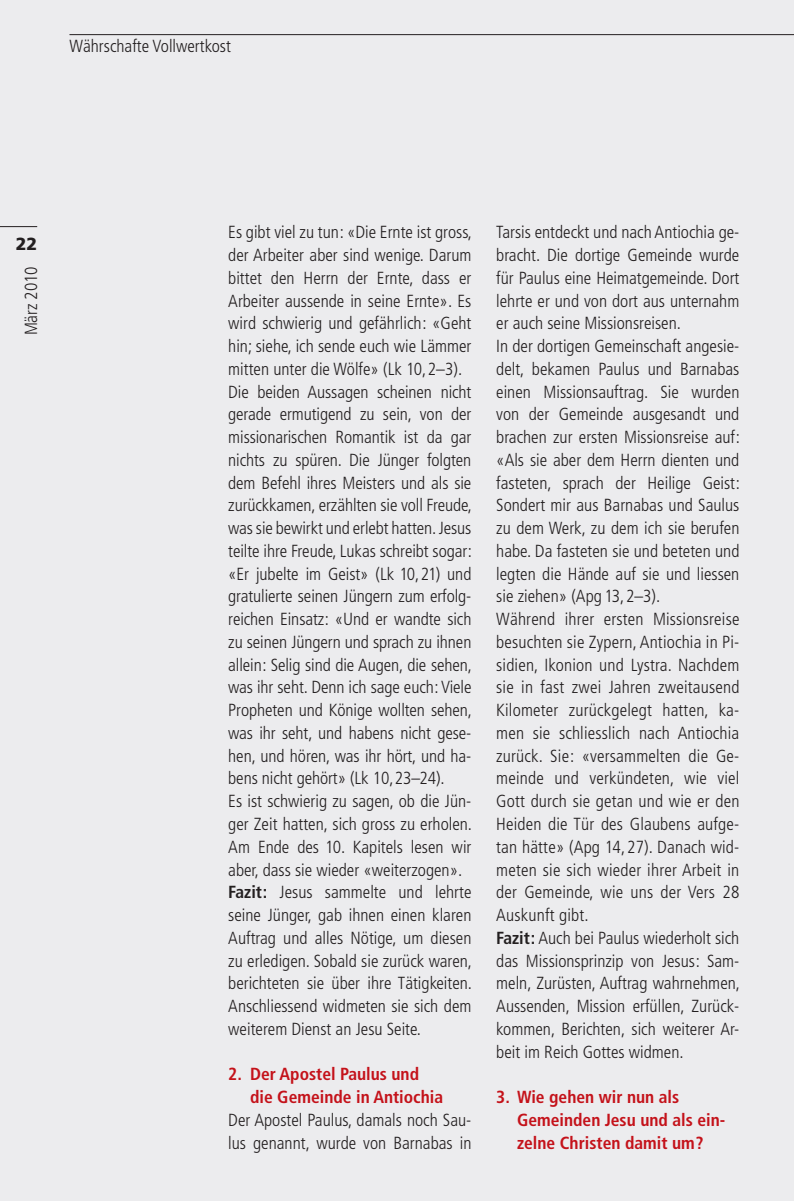
<style>
.page{position:relative;width:794px;height:1201px;background:#fff}
.page>*{position:absolute;margin:0;border:0;box-sizing:border-box;transform-origin:0 0}
.t1{font:300 condensed 17.5px/22.8px "Frutiger LT";color:#231f20}
.t2{font:700 condensed 17.5px/22.8px "Frutiger LT";color:#c4121a}
.t3{font:900 17.5px "Frutiger LT";color:#231f20}
.s1{font-weight:700}
</style>
<div class="page">
<div style="left:0;top:0;width:794px;height:1200px;background:#ececee"></div>
<hr style="left:69px;top:34px;width:725px;height:1px;background:#231f20">
<hr style="left:0;top:226px;width:37px;height:1px;background:#231f20">
<p class="t1" style="left:69px;top:35px;width:163px">Währschafte Vollwertkost</p>
<p class="t3" style="left:16px;top:233px;width:23px">22</p>
<p class="t1" style="left:20px;top:335px;width:70px;rotate:-90deg">März 2010</p>
<p class="t1" style="left:228px;top:221px;width:245px">Es gibt viel zu tun: «Die Ernte ist gross, der Arbeiter aber sind wenige. Darum bittet den Herrn der Ernte, dass er Arbeiter aussende in seine Ernte». Es wird schwierig und gefährlich: «Geht hin; siehe, ich sende euch wie Lämmer mitten unter die Wölfe» (Lk 10,2–3).<br>Die beiden Aussagen scheinen nicht gerade ermutigend zu sein, von der missionarischen Romantik ist da gar nichts zu spüren. Die Jünger folgten dem Befehl ihres Meisters und als sie zurückkamen, erzählten sie voll Freude, was sie bewirkt und erlebt hatten. Jesus teilte ihre Freude, Lukas schreibt sogar: «Er jubelte im Geist» (Lk 10,21) und gratulierte seinen Jüngern zum erfolg&shy;reichen Einsatz: «Und er wandte sich zu seinen Jüngern und sprach zu ihnen allein: Selig sind die Augen, die sehen, was ihr seht. Denn ich sage euch: Viele Propheten und Könige wollten sehen, was ihr seht, und habens nicht gese&shy;hen, und hören, was ihr hört, und ha&shy;bens nicht gehört» (Lk 10,23–24).<br>Es ist schwierig zu sagen, ob die Jün&shy;ger Zeit hatten, sich gross zu erholen.<br>Am Ende des 10. Kapitels lesen wir aber, dass sie wieder «weiterzogen».<br><span class="s1">Fazit:</span> Jesus sammelte und lehrte seine Jünger, gab ihnen einen klaren Auftrag und alles Nötige, um diesen zu erledigen. Sobald sie zurück waren, berichteten sie über ihre Tätigkeiten.<br>Anschliessend widmeten sie sich dem weiterem Dienst an Jesu Seite.</p>
<p class="t2" style="left:250px;top:1062px;width:194px;text-indent:-22px">2. Der Apostel Paulus und die Gemeinde in Antiochia</p>
<p class="t1" style="left:228px;top:1108px;width:245px">Der Apostel Paulus, damals noch Sau&shy;lus genannt, wurde von Barnabas in</p>
<p class="t1" style="left:496px;top:221px;width:245px">Tarsis entdeckt und nach Antiochia ge&shy;bracht. Die dortige Gemeinde wurde für Paulus eine Heimatgemeinde. Dort lehrte er und von dort aus unternahm er auch seine Missionsreisen.<br>In der dortigen Gemeinschaft angesie&shy;delt, bekamen Paulus und Barnabas einen Missionsauftrag. Sie wurden von der Gemeinde ausgesandt und brachen zur ersten Missionsreise auf: «Als sie aber dem Herrn dienten und fasteten, sprach der Heilige Geist:<br>Sondert mir aus Barnabas und Saulus zu dem Werk, zu dem ich sie berufen habe. Da fasteten sie und beteten und legten die Hände auf sie und liessen sie ziehen» (Apg 13,2–3).<br>Während ihrer ersten Missionsreise besuchten sie Zypern, Antiochia in Pi&shy;sidien, Ikonion und Lystra. Nachdem sie in fast zwei Jahren zweitausend Kilometer zurückgelegt hatten, ka&shy;men sie schliesslich nach Antiochia zurück. Sie: «versammelten die Ge&shy;meinde und verkündeten, wie viel Gott durch sie getan und wie er den Heiden die Tür des Glaubens aufge&shy;tan hätte» (Apg 14,27). Danach wid&shy;meten sie sich wieder ihrer Arbeit in der Gemeinde, wie uns der Vers 28<br>Auskunft gibt.<br><span class="s1">Fazit:</span> Auch bei Paulus wiederholt sich das Missionsprinzip von Jesus: Sam&shy;meln, Zurüsten, Auftrag wahrnehmen, Aussenden, Mission erfüllen, Zurück&shy;kommen, Berichten, sich weiterer Ar&shy;beit im Reich Gottes widmen.</p>
<p class="t2" style="left:517px;top:1085px;width:210px;text-indent:-21px">3. Wie gehen wir nun als<br>Gemeinden Jesu und als ein&shy;zelne Christen damit um?</p>
</div>
